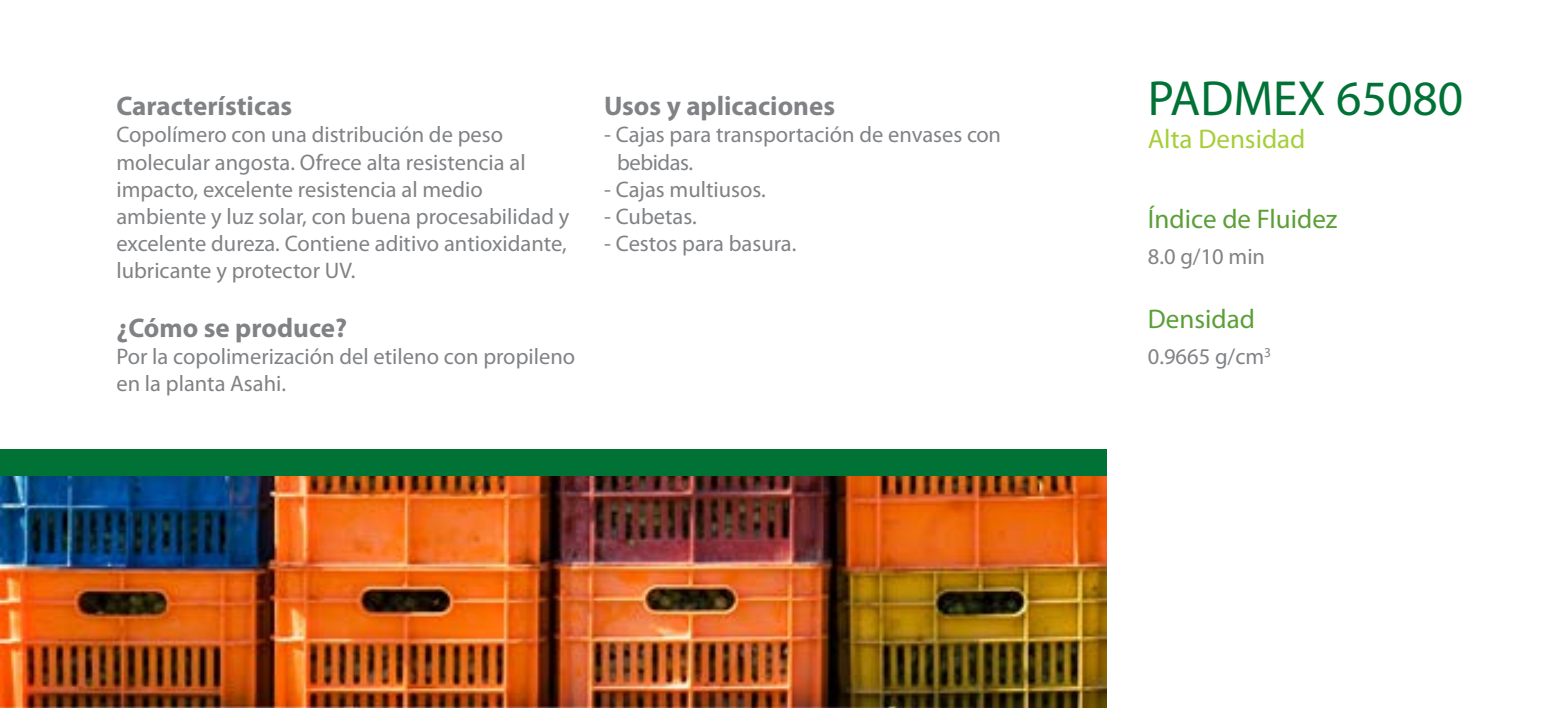
<style>
.page{position:relative;width:1543px;height:708px;background:#fff}
.page>*{position:absolute;margin:0;border:0;box-sizing:border-box;transform-origin:0 0}
.t1{font:49.5px "Myriad Pro";color:#007236}
.t2{font:700 27px "Myriad Pro";color:#808285}
.t3{font:27px "Myriad Pro";color:#5b9f37}
.t4{font:27px "Myriad Pro";color:#a6ce39}
.t5{font:22.5px/27px "Myriad Pro";color:#808285}
</style>
<div class="page">
<img style="left:0;top:475px;width:1106px;height:232px">
<div style="left:0;top:449px;width:1106px;height:26px;background:#007236"></div>
<p class="t2" style="left:116px;top:89px;width:177px">Características</p>
<p class="t5" style="left:116px;top:121px;width:454px">Copolímero con una distribución de peso molecular angosta. Ofrece alta resistencia al impacto, excelente resistencia al medio ambiente y luz solar, con buena procesabilidad y excelente dureza. Contiene aditivo antioxidante, lubricante y protector UV.</p>
<p class="t2" style="left:116px;top:310px;width:232px">¿Cómo se produce?</p>
<p class="t5" style="left:116px;top:342px;width:460px">Por la copolimerización del etileno con propileno en la planta Asahi.</p>
<p class="t2" style="left:604px;top:89px;width:232px">Usos y aplicaciones</p>
<p class="t5" style="left:617px;top:121px;width:385px;text-indent:-13px">- Cajas para transportación de envases con bebidas.</p>
<p class="t5" style="left:604px;top:175px;width:163px">- Cajas multiusos.</p>
<p class="t5" style="left:604px;top:202px;width:94px">- Cubetas.</p>
<p class="t5" style="left:604px;top:229px;width:194px">- Cestos para basura.</p>
<h1 class="t1" style="left:1147px;top:68px;width:317px">PADMEX 65080</h1>
<p class="t4" style="left:1147px;top:122px;width:159px">Alta Densidad</p>
<p class="t3" style="left:1147px;top:202px;width:191px">Índice de Fluidez</p>
<p class="t5" style="left:1147px;top:243px;width:119px">8.0 g/10 min</p>
<p class="t3" style="left:1147px;top:302px;width:109px">Densidad</p>
<p class="t5" style="left:1147px;top:342px;width:125px">0.9665 g/cm<sup>3</sup></p>
</div>
